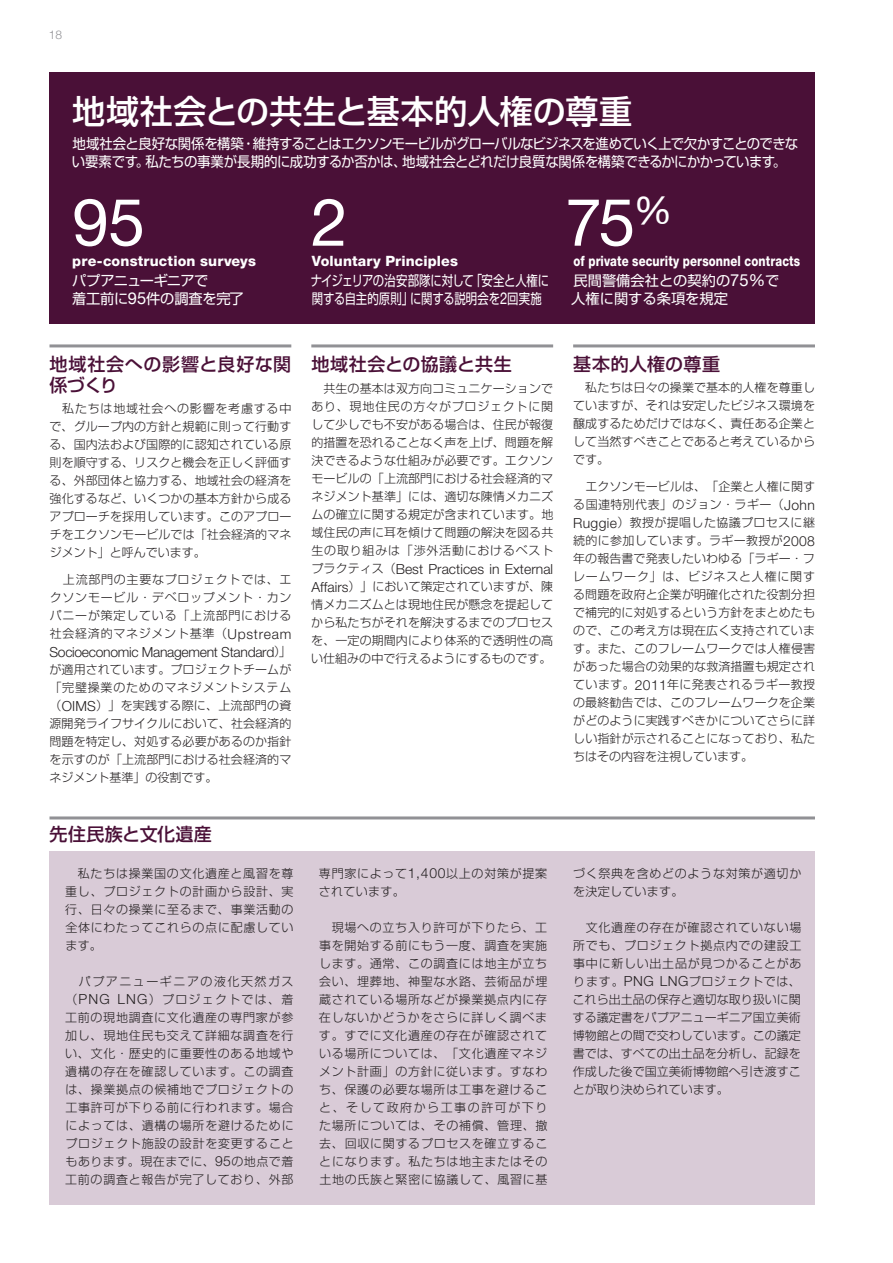
<style>
.page{position:relative;width:893px;height:1263px;background:#fff}
.page>*{position:absolute;margin:0;border:0;box-sizing:border-box;transform-origin:0 0}
.t1{font:66px "Helvetica Neue";color:#fff}
.t2{font:33px "Shin Go Pro Medium 90 msp RKSJ H";letter-spacing:.01em;color:#fff}
.t3{font:18px/21px "Shin Go Pro Medium 90 msp RKSJ H";letter-spacing:.02em;color:#4a1037}
.t4{font:14.25px/17.2px "Shin Go Pro Regular 90 msp RKSJ H";letter-spacing:-.025em;color:#fff;scale:.94 1}
.t5{font:14.25px/18px "Shin Go Pro Regular 90 msp RKSJ H";letter-spacing:-.025em;color:#fff;scale:.8 1}
.t6{font:800 14.25px "Helvetica Neue";letter-spacing:.01em;color:#fff}
.t7{font:800 14.25px "Helvetica Neue";letter-spacing:.01em;color:#fff;scale:.8 1}
.t8{font:14.25px/18px "Shin Go Pro Regular 90 msp RKSJ H";color:#fff}
.t9{font:14.25px/18px "Shin Go Pro Regular 90 msp RKSJ H";letter-spacing:-.025em;color:#fff}
.t10{font:300 13.95px "Helvetica Neue";letter-spacing:-.02em;color:#231f20}
.t11{font:300 13.95px "Helvetica Neue";letter-spacing:.005em;color:#231f20}
.t12{font:12px/18px "Shin Go Pro Light 90 msp RKSJ H";letter-spacing:.01em;color:#231f20;text-align:justify}
.t13{font:12px/18px "Shin Go Pro Light 90 msp RKSJ H";letter-spacing:.06em;color:#231f20}
.t14{font:300 12px "Helvetica Neue";color:#919195}
.s1{font-family:"Helvetica Neue";font-size:16.5px}
.s2{font-family:"Helvetica Neue";font-weight:300;font-size:13.95px}
.s3{font-family:"Shin Go Pro Light 90 msp RKSJ H";font-weight:400;font-size:12px}
</style>
<div class="page">
<div style="left:50px;top:72px;width:765px;height:252px;background:#4a1037"></div>
<hr style="left:50px;top:816px;width:765px;height:3px;background:#919195">
<div style="left:50px;top:851px;width:765px;height:353px;background:#d9cbd7"></div>
<hr style="left:50px;top:344px;width:241px;height:3px;background:#919195">
<hr style="left:311px;top:344px;width:242px;height:3px;background:#919195">
<hr style="left:573px;top:344px;width:242px;height:3px;background:#919195">
<p class="t14" style="left:49px;top:28px;width:15px">18</p>
<h2 class="t2" style="left:72px;top:99px;width:561px">地域社会との共生と基本的人権の尊重</h2>
<p class="t4" style="left:72px;top:137px;width:774px">地域社会と良好な関係を構築・維持することはエクソンモービルがグローバルなビジネスを進めていく上で欠かすことのできない要素です。私たちの事業が長期的に成功するか否かは、地域社会とどれだけ良質な関係を構築できるかにかかっています。</p>
<h1 class="t1" style="left:72px;top:183px;width:74px">95</h1>
<p class="t6" style="left:72px;top:256px;width:185px">pre-construction surveys</p>
<p class="t9" style="left:72px;top:273px;width:173px">パプアニューギニアで<br>着工前に<span class="s1">95</span>件の調査を完了</p>
<h1 class="t1" style="left:311px;top:183px;width:38px">2</h1>
<p class="t6" style="left:312px;top:256px;width:148px">Voluntary Principles</p>
<p class="t5" style="left:311px;top:273px;width:300px">ナイジェリアの治安部隊に対して「安全と人権に関する自主的原則」に関する説明会を<span class="s1">2</span>回実施</p>
<h1 class="t1" style="left:565px;top:183px;width:109px">75<sup>%</sup></h1>
<p class="t7" style="left:574px;top:256px;width:285px">of private security personnel contracts</p>
<p class="t8" style="left:571px;top:273px;width:210px">民間警備会社との契約の<span class="s1">75%</span>で人権に関する条項を規定</p>
<h3 class="t3" style="left:50px;top:356px;width:243px">地域社会への影響と良好な関係づくり</h3>
<p class="t12" style="left:50px;top:401px;width:243px">　私たちは地域社会への影響を考慮する中で、グループ内の方針と規範に則って行動する、国内法および国際的に認知されている原則を順守する、リスクと機会を正しく評価する、外部団体と協力する、地域社会の経済を強化するなど、いくつかの基本方針から成るアプローチを採用しています。このアプローチをエクソンモービルでは「社会経済的マネジメント」と呼んでいます。</p>
<p class="t12" style="left:50px;top:572px;width:243px">　上流部門の主要なプロジェクトでは、エクソンモービル・デベロップメント・カンパニーが策定している「上流部門における社会経済的マネジメント基準（<span class="s2">Upstream</span></p>
<p class="t10" style="left:49px;top:647px;width:243px">Socioeconomic Management Standard<span class="s3">）」</span></p>
<p class="t12" style="left:49px;top:662px;width:243px">が適用されています。プロジェクトチームが「完璧操業のためのマネジメントシステム（<span class="s2">OIMS</span>）」を実践する際に、上流部門の資源開発ライフサイクルにおいて、社会経済的問題を特定し、対処する必要があるのか指針を示すのが「上流部門における社会経済的マネジメント基準」の役割です。</p>
<h3 class="t3" style="left:50px;top:826px;width:164px">先住民族と文化遺産</h3>
<p class="t12" style="left:65px;top:866px;width:230px">　私たちは操業国の文化遺産と風習を尊重し、プロジェクトの計画から設計、実行、日々の操業に至るまで、事業活動の全体にわたってこれらの点に配慮しています。</p>
<p class="t12" style="left:65px;top:974px;width:230px">　パプアニューギニアの液化天然ガス（<span class="s2">PNG LNG</span>）プロジェクトでは、着工前の現地調査に文化遺産の専門家が参加し、現地住民も交えて詳細な調査を行い、文化・歴史的に重要性のある地域や遺構の存在を確認しています。この調査は、操業拠点の候補地でプロジェクトの工事許可が下りる前に行われます。場合によっては、遺構の場所を避けるためにプロジェクト施設の設計を変更することもあります。現在までに、<span class="s2">95</span>の地点で着工前の調査と報告が完了しており、外部</p>
<h3 class="t3" style="left:311px;top:356px;width:202px">地域社会との協議と共生</h3>
<p class="t12" style="left:311px;top:381px;width:244px">　共生の基本は双方向コミュニケーションであり、現地住民の方々がプロジェクトに関して少しでも不安がある場合は、住民が報復的措置を恐れることなく声を上げ、問題を解決できるような仕組みが必要です。エクソンモービルの「上流部門における社会経済的マネジメント基準」には、適切な陳情メカニズムの確立に関する規定が含まれています。地域住民の声に耳を傾けて問題の解決を図る共生の取り組みは「渉外活動におけるベスト</p>
<p class="t11" style="left:312px;top:564px;width:243px"><span class="s3">プラクティス（</span>Best Practices in External</p>
<p class="t12" style="left:311px;top:579px;width:243px"><span class="s2">Affairs</span>）」において策定されていますが、陳情メカニズムとは現地住民が懸念を提起してから私たちがそれを解決するまでのプロセスを、一定の期間内により体系的で透明性の高い仕組みの中で行えるようにするものです。</p>
<p class="t13" style="left:319px;top:866px;width:230px">専門家によって<span class="s2">1,400</span>以上の対策が提案されています。</p>
<p class="t12" style="left:319px;top:920px;width:230px">　現場への立ち入り許可が下りたら、工事を開始する前にもう一度、調査を実施します。通常、この調査には地主が立ち会い、埋葬地、神聖な水路、芸術品が埋蔵されている場所などが操業拠点内に存在しないかどうかをさらに詳しく調べます。すでに文化遺産の存在が確認されている場所については、「文化遺産マネジメント計画」の方針に従います。すなわち、保護の必要な場所は工事を避けること、そして政府から工事の許可が下りた場所については、その補償、管理、撤去、回収に関するプロセスを確立することになります。私たちは地主またはその土地の氏族と緊密に協議して、風習に基</p>
<h3 class="t3" style="left:573px;top:356px;width:148px">基本的人権の尊重</h3>
<p class="t12" style="left:573px;top:380px;width:243px">　私たちは日々の操業で基本的人権を尊重していますが、それは安定したビジネス環境を醸成するためだけではなく、責任ある企業として当然すべきことであると考えているからです。</p>
<p class="t12" style="left:573px;top:479px;width:243px">　エクソンモービルは、「企業と人権に関する国連特別代表」のジョン・ラギー（<span class="s2">John Ruggie</span>）教授が提唱した協議プロセスに継続的に参加しています。ラギー教授が<span class="s2">2008</span>年の報告書で発表したいわゆる「ラギー・フレームワーク」は、ビジネスと人権に関する問題を政府と企業が明確化された役割分担で補完的に対処するという方針をまとめたもので、この考え方は現在広く支持されています。また、このフレームワークでは人権侵害があった場合の効果的な救済措置も規定されています。<span class="s2">2011</span>年に発表されるラギー教授の最終勧告では、このフレームワークを企業がどのように実践すべきかについてさらに詳しい指針が示されることになっており、私たちはその内容を注視しています。</p>
<p class="t13" style="left:573px;top:866px;width:230px">づく祭典を含めどのような対策が適切かを決定しています。</p>
<p class="t12" style="left:573px;top:920px;width:230px">　文化遺産の存在が確認されていない場所でも、プロジェクト拠点内での建設工事中に新しい出土品が見つかることがあります。<span class="s2">PNG LNG</span>プロジェクトでは、これら出土品の保存と適切な取り扱いに関する議定書をパプアニューギニア国立美術博物館との間で交わしています。この議定書では、すべての出土品を分析し、記録を作成した後で国立美術博物館へ引き渡すことが取り決められています。</p>
</div>
